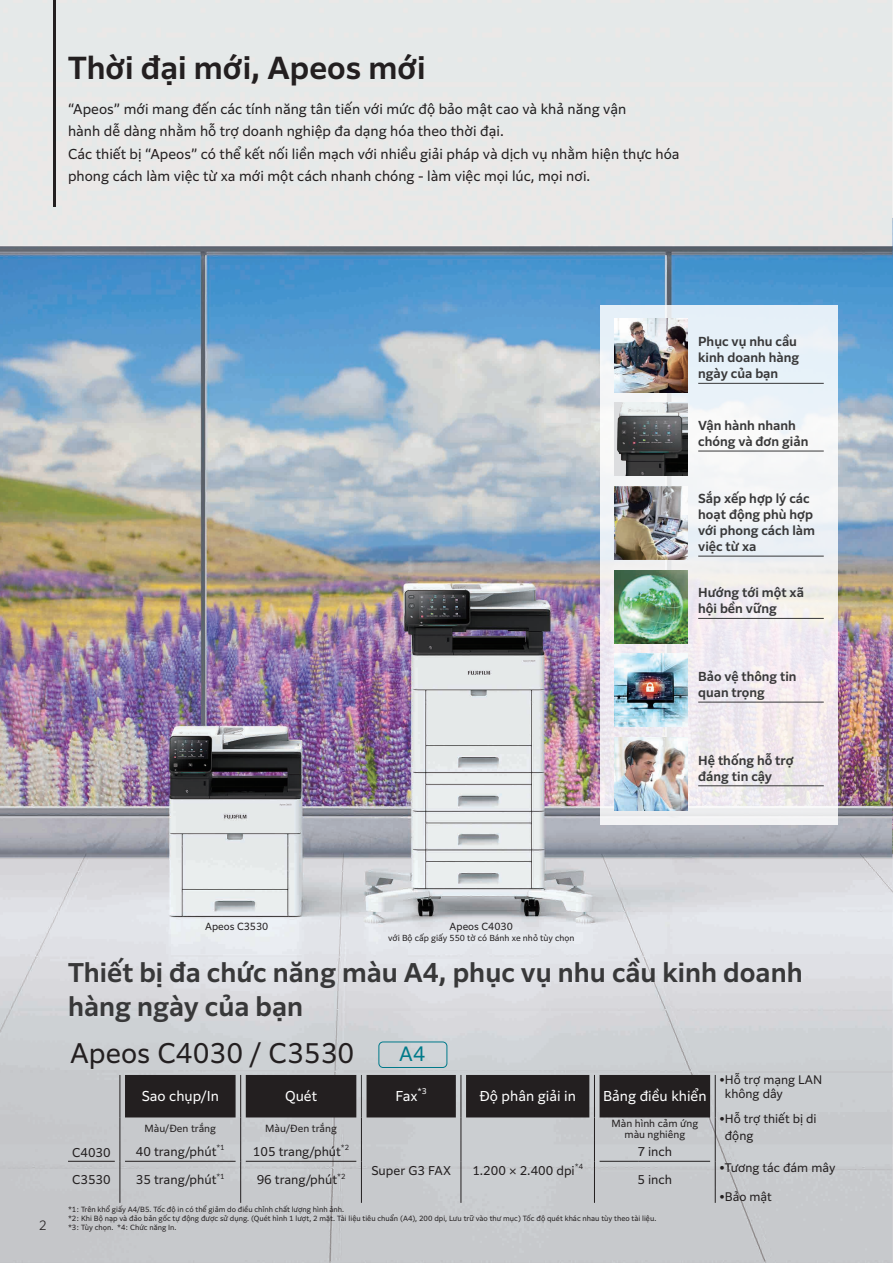
<style>
.page{position:relative;width:893px;height:1263px;background:#fff}
.page>*{position:absolute;margin:0;border:0;box-sizing:border-box;transform-origin:0 0}
.t1{font:600 30px "Clarimo UDPE";color:#231f20}
.t2{font:26.7px "Clarimo UDPE";color:#231f20}
.t3{font:600 25.5px/34.5px "Clarimo UDPE";color:#383839}
.t4{font:19.5px "Clarimo UDPE";color:#007a8a}
.t5{font:13.5px/22.5px "Clarimo UDPE";color:#231f20}
.t6{font:13.5px "Clarimo UDPE";color:#fff}
.t7{font:300 12.75px "Clarimo UDPE";color:#231f20}
.t8{font:600 12.3px/16px "Clarimo UDPE";color:#383839}
.t9{font:12px "Clarimo UDPE";color:#231f20}
.t10{font:11.7px/14.2px "Clarimo UDPE";color:#231f20}
.t11{font:9.75px/10.5px "Clarimo UDPE";color:#231f20;text-align:center}
.t12{font:8.25px "Clarimo UDPE";color:#231f20}
.t13{font:7.8px "Clarimo UDPE";color:#fff}
.t14{font:7.05px/9px "Clarimo UDPE";color:#231f20}
.s1{font-weight:600}
</style>
<div class="page">
<img style="left:0;top:0;width:893px;height:1263px">
<div style="left:601px;top:305px;width:237px;height:520px;background:linear-gradient(to bottom,#edf5fa,#f1e8eb)"></div>
<hr style="left:698px;top:451px;width:126px;height:1px;background:#383839">
<hr style="left:698px;top:556px;width:126px;height:1px;background:#383839">
<hr style="left:698px;top:702px;width:126px;height:1px;background:#383839">
<hr style="left:698px;top:618px;width:126px;height:1px;background:#383839">
<hr style="left:698px;top:785px;width:126px;height:1px;background:#383839">
<div style="left:614px;top:403px;width:74px;height:73px;background:#dcdddf"></div>
<img style="left:617px;top:403px;width:71px;height:73px">
<img style="left:614px;top:486px;width:74px;height:74px">
<hr style="left:120px;top:1161px;width:1px;height:42px;background:#231f20">
<hr style="left:240px;top:1161px;width:1px;height:42px;background:#231f20">
<hr style="left:361px;top:1161px;width:1px;height:42px;background:#231f20">
<hr style="left:461px;top:1161px;width:1px;height:42px;background:#231f20">
<hr style="left:594px;top:1161px;width:1px;height:42px;background:#231f20">
<hr style="left:125px;top:1161px;width:111px;height:1px;background:#231f20">
<hr style="left:246px;top:1161px;width:110px;height:1px;background:#231f20">
<hr style="left:600px;top:1161px;width:39px;height:1px;background:#231f20">
<hr style="left:639px;top:1161px;width:71px;height:1px;background:#231f20">
<hr style="left:68px;top:1161px;width:47px;height:1px;background:#231f20">
<svg style="left:120px;top:1075px;width:596px;height:86px;background:#7c7b7d"></svg>
<hr style="left:715px;top:1161px;width:1px;height:42px;background:#231f20">
<div style="left:378px;top:1041px;width:69px;height:27px;border:1px solid #007a8a;border-radius:4px"></div>
<hr style="left:53px;top:0;width:2px;height:207px;background:#231f20">
<hr style="left:698px;top:383px;width:126px;height:1px;background:#383839">
<img style="left:614px;top:319px;width:74px;height:73px">
<img style="left:614px;top:570px;width:74px;height:73px">
<img style="left:614px;top:737px;width:74px;height:74px">
<img style="left:614px;top:654px;width:74px;height:73px">
<h1 class="t1" style="left:68px;top:43px;width:359px">Thời đại mới, Apeos mới</h1>
<p class="t5" style="left:68px;top:97px;width:613px">“Apeos” mới mang đến các tính năng tân tiến với mức độ bảo mật cao và khả năng vận<br>hành dễ dàng nhằm hỗ trợ doanh nghiệp đa dạng hóa theo thời đại.<br>Các thiết bị “Apeos” có thể kết nối liền mạch với nhiều giải pháp và dịch vụ nhằm hiện thực hóa phong cách làm việc từ xa mới một cách nhanh chóng - làm việc mọi lúc, mọi nơi.</p>
<p class="t8" style="left:698px;top:333px;width:103px">Phục vụ nhu cầu kinh doanh hàng ngày của bạn</p>
<p class="t8" style="left:698px;top:416px;width:112px">Vận hành nhanh chóng và đơn giản</p>
<p class="t8" style="left:698px;top:489px;width:118px">Sắp xếp hợp lý các hoạt động phù hợp với phong cách làm việc từ xa</p>
<p class="t8" style="left:698px;top:584px;width:107px">Hướng tới một xã hội bền vững</p>
<p class="t8" style="left:698px;top:667px;width:100px">Bảo vệ thông tin quan trọng</p>
<p class="t8" style="left:698px;top:751px;width:97px">Hệ thống hỗ trợ đáng tin cậy</p>
<p class="t7" style="left:39px;top:1215px;width:10px">2</p>
<p class="t11" style="left:205px;top:921px;width:65px">Apeos C3530</p>
<p class="t11" style="left:450px;top:921px;width:65px">Apeos C4030</p>
<p class="t12" style="left:388px;top:931px;width:188px">với Bộ cấp giấy 550 tờ có Bánh xe nhỏ tùy chọn</p>
<h3 class="t3" style="left:68px;top:953px;width:736px">Thiết bị đa chức năng màu A4, phục vụ nhu cầu kinh doanh hàng ngày của bạn</h3>
<h2 class="t2" style="left:70px;top:1032px;width:286px">Apeos C4030 / C3530</h2>
<p class="t6" style="left:142px;top:1085px;width:79px">Sao chụp/In</p>
<p class="t6" style="left:285px;top:1085px;width:33px">Quét</p>
<p class="t6" style="left:395px;top:1085px;width:24px">Fax</p>
<p class="t13" style="left:418px;top:1085px;width:11px">*3</p>
<p class="t6" style="left:479px;top:1085px;width:98px">Độ phân giải in</p>
<p class="t6" style="left:603px;top:1085px;width:105px">Bảng điều khiển</p>
<h3 class="t4" style="left:399px;top:1038px;width:28px">A4</h3>
<p class="t11" style="left:145px;top:1123px;width:73px">Màu/Đen trắng</p>
<p class="t11" style="left:265px;top:1123px;width:73px">Màu/Đen trắng</p>
<p class="t11" style="left:611px;top:1117px;width:88px">Màn hình cảm ứng màu nghiêng</p>
<p class="t9" style="left:72px;top:1143px;width:40px">C4030</p>
<p class="t9" style="left:136px;top:1142px;width:82px">40 trang/phút</p>
<p class="t14" style="left:216px;top:1142px;width:10px">*1</p>
<p class="t9" style="left:253px;top:1142px;width:90px">105 trang/phút</p>
<p class="t14" style="left:341px;top:1142px;width:10px">*2</p>
<p class="t9" style="left:637px;top:1142px;width:36px">7 inch</p>
<p class="t9" style="left:371px;top:1161px;width:81px">Super G3 FAX</p>
<p class="t9" style="left:472px;top:1161px;width:104px">1.200 × 2.400 dpi</p>
<p class="t14" style="left:575px;top:1162px;width:10px">*4</p>
<p class="t9" style="left:72px;top:1169px;width:40px">C3530</p>
<p class="t9" style="left:136px;top:1170px;width:82px">35 trang/phút</p>
<p class="t14" style="left:216px;top:1171px;width:10px">*1</p>
<p class="t9" style="left:257px;top:1170px;width:82px">96 trang/phút</p>
<p class="t14" style="left:337px;top:1171px;width:10px">*2</p>
<p class="t9" style="left:637px;top:1170px;width:36px">5 inch</p>
<p class="t14" style="left:68px;top:1204px;width:590px">*1: Trên khổ giấy A4/B5. Tốc độ in có thể giảm do điều chỉnh chất lượng hình ảnh.<br>*2: Khi Bộ nạp và đảo bản gốc tự động được sử dụng. (Quét hình 1 lượt, 2 mặt. Tài liệu tiêu chuẩn (A4), 200 dpi, Lưu trữ vào thư mục) Tốc độ quét khác nhau tùy theo tài liệu. *3: Tùy chọn. *4: Chức năng In.</p>
<p class="t10" style="left:725px;top:1072px;width:99px;text-indent:-5px"><span class="s1">•</span>Hỗ trợ mạng LAN không dây</p>
<p class="t10" style="left:725px;top:1109px;width:93px;line-height:17.4px;text-indent:-5px"><span class="s1">•</span>Hỗ trợ thiết bị di động</p>
<p class="t10" style="left:719px;top:1160px;width:117px"><span class="s1">•</span>Tương tác đám mây</p>
<p class="t10" style="left:719px;top:1189px;width:54px"><span class="s1">•</span>Bảo mật</p>
</div>
